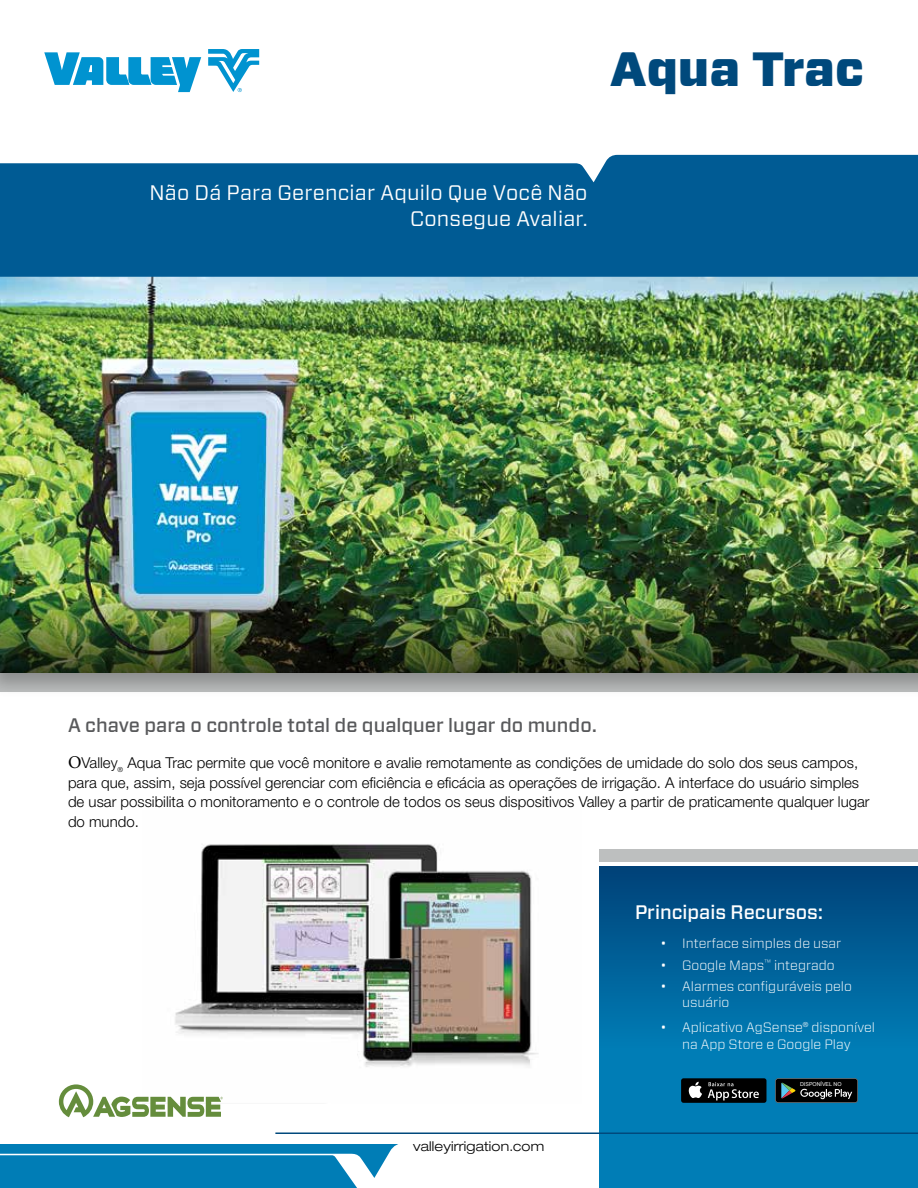
<style>
.page{position:relative;width:918px;height:1188px;background:#fff}
.page>*{position:absolute;margin:0;border:0;box-sizing:border-box;transform-origin:0 0}
.t1{font:900 48px "Forza";color:#00497c}
.t2{font:21px/25.2px "Forza";letter-spacing:.01em;color:#fff;text-align:right}
.t3{font:500 19.5px "Forza";color:#58595b}
.t4{font:500 19.5px "Forza";color:#fff}
.t5{font:300 15px/19.5px "Helvetica Neue LT Pro";color:#000}
.t6{font:300 13.5px/16.2px "Forza";color:#fff}
.t7{font:300 expanded 13.5px "Helvetica Neue LT Pro";letter-spacing:.01em;color:#000}
.t8{font:5.4px "Arial Narrow";color:#fff;scale:1.21 1}
.s1{font-family:"Minion Pro";font-weight:400;font-size:18px}
</style>
<div class="page">
<img style="left:175px;top:844px;width:364px;height:223px">
<svg style="left:0;top:1144px;width:398px;height:44px;background:#1c8bbe"></svg>
<div style="left:0;top:270px;width:918px;height:428px;background:#000;opacity:.26"></div>
<img style="left:0;top:277px;width:918px;height:317px">
<img style="left:0;top:594px;width:918px;height:79px">
<svg style="left:208px;top:49px;width:51px;height:43px"></svg>
<svg style="left:44px;top:52px;width:157px;height:40px"></svg>
<div style="left:0;top:155px;width:918px;height:122px;background:#005b94"></div>
<svg style="left:59px;top:1084px;width:164px;height:33px"></svg>
<div style="left:599px;top:866px;width:319px;height:322px;background:#007db6"></div>
<div style="left:599px;top:866px;width:319px;height:181px;background:linear-gradient(to bottom,#004178,#007cb5)"></div>
<div style="left:599px;top:849px;width:319px;height:13px;background:#bdbfbf"></div>
<hr style="left:275px;top:1132px;width:643px;height:2px;background:#00497c">
<div style="left:681px;top:1078px;width:85px;height:25px;background:#000;border-radius:2px"></div>
<svg style="left:688px;top:1082px;width:14px;height:16px"></svg>
<svg style="left:775px;top:1078px;width:83px;height:25px;background:#232726"></svg>
<svg style="left:708px;top:1082px;width:51px;height:18px"></svg>
<h1 class="t1" style="left:610px;top:37px;width:255px">Aqua Trac</h1>
<h2 class="t2" style="left:149px;top:180px;width:440px">Não Dá Para Gerenciar Aquilo Que Você Não<br>Consegue Avaliar.</h2>
<h3 class="t3" style="left:68px;top:713px;width:531px">A chave para o controle total de qualquer lugar do mundo.</h3>
<p class="t5" style="left:68px;top:753px;width:803px"><span class="s1">O</span>Valley<sub>®</sub> Aqua Trac permite que você monitore e avalie remotamente as condições de umidade do solo dos seus campos, para que, assim, seja possível gerenciar com eficiência e eficácia as operações de irrigação. A interface do usuário simples de usar possibilita o monitoramento e o controle de todos os seus dispositivos Valley a partir de praticamente qualquer lugar do mundo.</p>
<h3 class="t4" style="left:635px;top:899px;width:190px">Principais Recursos:</h3>
<p class="t6" style="left:661px;top:935px;width:182px">• Interface simples de usar</p>
<p class="t6" style="left:661px;top:956px;width:176px">• Google Maps<sup>™</sup> integrado</p>
<p class="t6" style="left:682px;top:978px;width:171px;text-indent:-22px">• Alarmes configuráveis pelo usuário</p>
<p class="t6" style="left:661px;top:1019px;width:216px;text-align:center">• Aplicativo AgSense<sup>®</sup> disponível na App Store e Google Play</p>
<p class="t7" style="left:413px;top:1138px;width:133px">valleyirrigation.com</p>
<p class="t8" style="left:800px;top:1081px;width:36px">DISPONÍVEL NO</p>
</div>
